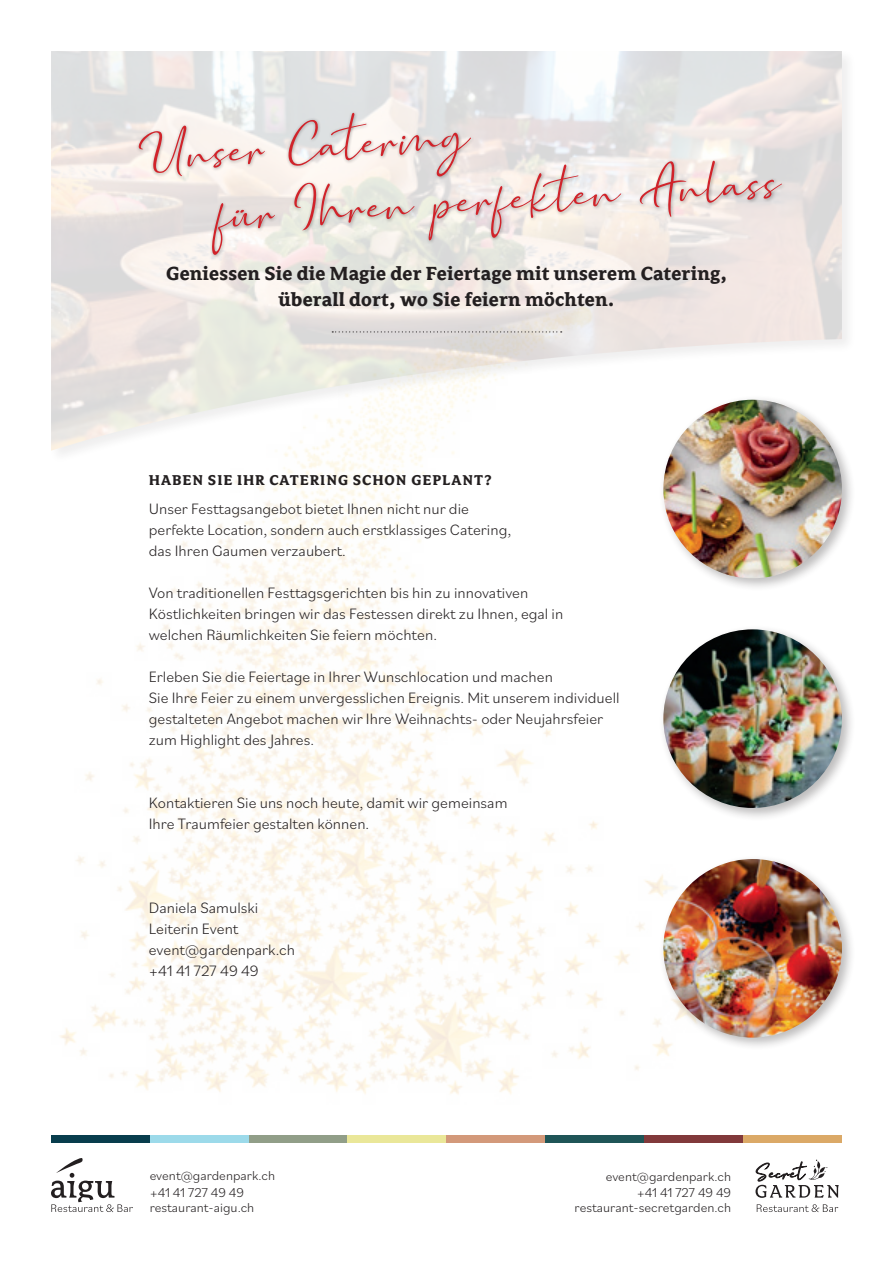
<style>
.page{position:relative;width:893px;height:1263px;background:#fff}
.page>*{position:absolute;margin:0;border:0;box-sizing:border-box;transform-origin:0 0}
.t1{font:52.5px/66px "Marthin Slant";color:#d1232a}
.t2{font:700 21px/25.5px "Avance Pro";letter-spacing:.01em;color:#231f20;text-align:center}
.t3{font:300 15.75px/21px "Bilo";color:#231f20}
.t4{font:700 15.75px "Avance Pro";letter-spacing:.06em;color:#231f20}
.t5{font:300 13.5px/16.5px "Bilo";color:#231f20}
</style>
<div class="page">
<img style="left:60px;top:464px;width:609px;height:630px">
<div style="left:49px;top:49px;width:807px;height:415px;background:#231f20;opacity:.5"></div>
<img style="left:51px;top:51px;width:791px;height:400px">
<svg style="left:332px;top:331px;width:230px;height:1px"></svg>
<div style="left:136px;top:111px;width:650px;height:148px;background:#231f20;opacity:.4"></div>
<div style="left:659px;top:395px;width:196px;height:197px;background:#231f20;opacity:.3"></div>
<img style="left:663px;top:400px;width:179px;height:178px;border-radius:89px">
<div style="left:659px;top:625px;width:196px;height:196px;background:#231f20;opacity:.3"></div>
<img style="left:663px;top:629px;width:179px;height:179px;border-radius:89px">
<div style="left:659px;top:854px;width:196px;height:197px;background:#231f20;opacity:.3"></div>
<img style="left:663px;top:859px;width:179px;height:178px;border-radius:89px">
<svg style="left:757px;top:1204px;width:81px;height:8px"></svg>
<svg style="left:755px;top:1160px;width:84px;height:38px"></svg>
<svg style="left:51px;top:1158px;width:82px;height:54px"></svg>
<div style="left:51px;top:1135px;width:102px;height:8px;background:#083d4d"></div>
<div style="left:150px;top:1135px;width:102px;height:8px;background:#9cdaea"></div>
<div style="left:249px;top:1135px;width:101px;height:8px;background:#919e88"></div>
<div style="left:348px;top:1135px;width:101px;height:8px;background:#eae799"></div>
<div style="left:446px;top:1135px;width:102px;height:8px;background:#d3997a"></div>
<div style="left:545px;top:1135px;width:102px;height:8px;background:#1f5557"></div>
<div style="left:644px;top:1135px;width:102px;height:8px;background:#81393b"></div>
<div style="left:743px;top:1135px;width:99px;height:8px;background:#dba967"></div>
<h1 class="t1" style="left:208px;top:111px;width:566px;text-indent:-76px;rotate:-4deg">Unser Caterin g<br>für Ihren perfekten Anlass</h1>
<h2 class="t2" style="left:166px;top:262px;width:562px">Geniessen Sie die Magie der Feiertage mit unserem Catering, überall dort, wo Sie feiern möchten.</h2>
<p class="t4" style="left:149px;top:471px;width:344px">HABEN SIE IHR CATERING SCHON GEPLANT?</p>
<p class="t3" style="left:149px;top:498px;width:364px">Unser Festtagsangebot bietet Ihnen nicht nur die perfekte Location, sondern auch erstklassiges Catering, das Ihren Gaumen verzaubert.</p>
<p class="t3" style="left:149px;top:582px;width:416px">Von traditionellen Festtagsgerichten bis hin zu innovativen<br>Köstlichkeiten bringen wir das Festessen direkt zu Ihnen, egal in welchen Räumlichkeiten Sie feiern möchten.</p>
<p class="t3" style="left:149px;top:666px;width:472px">Erleben Sie die Feiertage in Ihrer Wunschlocation und machen<br>Sie Ihre Feier zu einem unvergesslichen Ereignis. Mit unserem individuell gestalteten Angebot machen wir Ihre Weihnachts- oder Neujahrsfeier zum Highlight des Jahres.</p>
<p class="t3" style="left:149px;top:792px;width:360px">Kontaktieren Sie uns noch heute, damit wir gemeinsam<br>Ihre Traumfeier gestalten können.</p>
<p class="t3" style="left:149px;top:897px;width:148px">Daniela Samulski<br>Leiterin Event event@gardenpark.ch +41 41 727 49 49</p>
<p class="t5" style="left:150px;top:1167px;width:127px">event@gardenpark.ch +41 41 727 49 49</p>
<p class="t5" style="left:150px;top:1199px;width:106px">restaurant-aigu.ch</p>
<p class="t5" style="left:606px;top:1167px;width:127px;text-align:right">event@gardenpark.ch +41 41 727 49 49</p>
<p class="t5" style="left:575px;top:1199px;width:158px">restaurant-secretgarden.ch</p>
</div>
